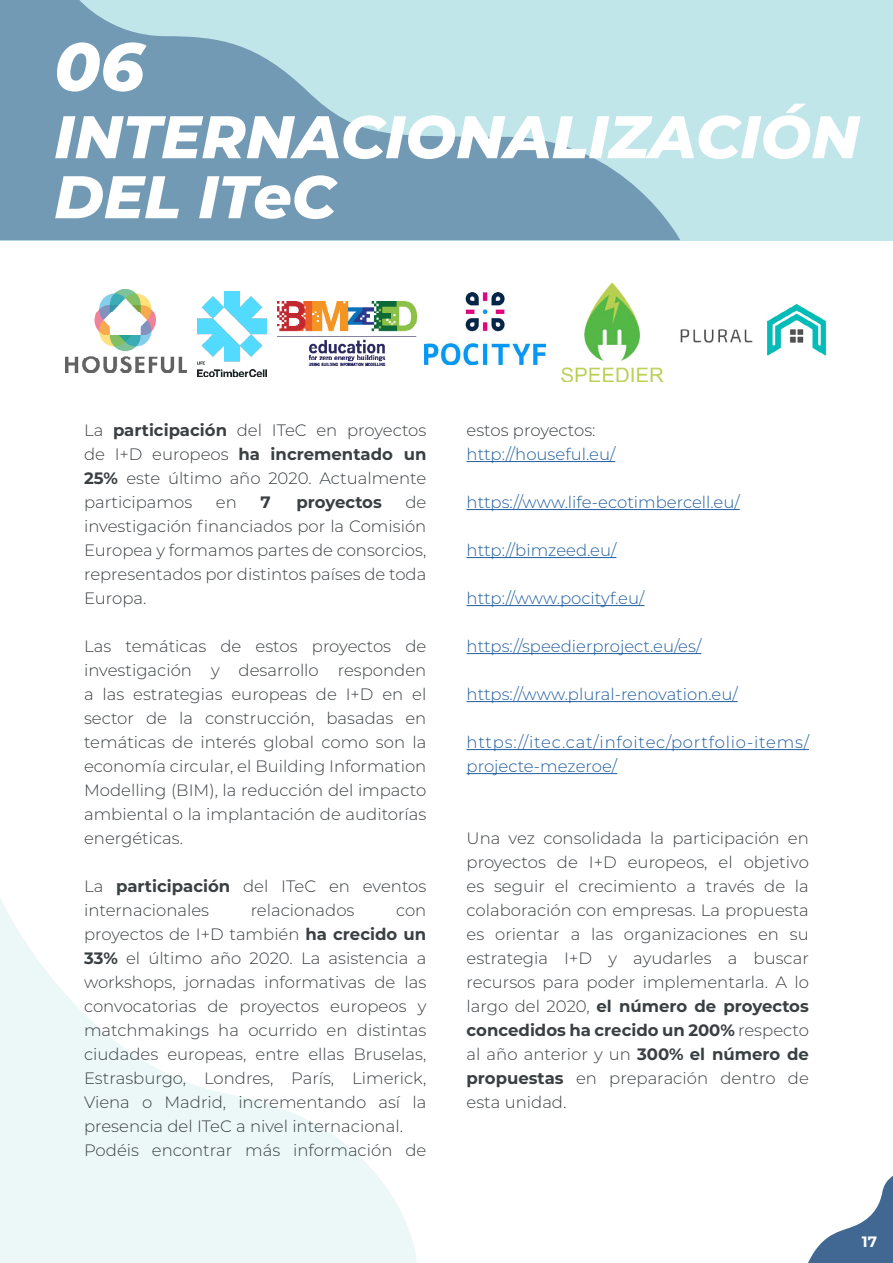
<style>
.page{position:relative;width:893px;height:1263px;background:#fff}
.page>*{position:absolute;margin:0;border:0;box-sizing:border-box;transform-origin:0 0}
.t1{font:italic 800 67.5px "Montserrat";color:#fff}
.t2{font:italic 800 60px/60px "Montserrat";color:#fff}
.t3{font:300 16.5px/24px "Montserrat";color:#3a3f42;text-align:justify}
.t4{font:300 16.5px "Montserrat";color:#215e9e}
.t5{font:300 16.5px/24px "Montserrat";letter-spacing:.045em;color:#215e9e}
.t6{font:700 16.5px "Montserrat";letter-spacing:-.005em;color:#3a3f42}
.t7{font:700 15px "Montserrat";color:#fff}
.s1{font-weight:700}
</style>
<div class="page">
<svg style="left:808px;top:1176px;width:85px;height:87px"></svg>
<svg style="left:0;top:898px;width:417px;height:365px;fill:#ecf7f8"></svg>
<div style="left:0;top:0;width:893px;height:240px;background:#c1e6e9"></div>
<svg style="left:0;top:0;width:680px;height:240px;fill:#739ab4"></svg>
<hr style="left:467px;top:461px;width:148px;height:1px;background:#215e9e">
<hr style="left:467px;top:509px;width:273px;height:1px;background:#215e9e">
<hr style="left:467px;top:557px;width:149px;height:1px;background:#215e9e">
<hr style="left:467px;top:605px;width:177px;height:1px;background:#215e9e">
<hr style="left:467px;top:653px;width:234px;height:1px;background:#215e9e">
<hr style="left:467px;top:701px;width:271px;height:1px;background:#215e9e">
<hr style="left:467px;top:749px;width:342px;height:1px;background:#215e9e">
<hr style="left:467px;top:773px;width:150px;height:1px;background:#215e9e">
<img style="left:278px;top:301px;width:138px;height:65px">
<img style="left:66px;top:290px;width:121px;height:82px">
<img style="left:197px;top:292px;width:69px;height:84px">
<img style="left:425px;top:292px;width:121px;height:73px">
<img style="left:561px;top:282px;width:102px;height:100px">
<img style="left:680px;top:304px;width:147px;height:52px">
<h1 class="t1" style="left:54px;top:17px;width:92px">06</h1>
<h2 class="t2" style="left:54px;top:104px;width:807px">INTERNACIONALIZACIÓN<br>DEL ITeC</h2>
<p class="t3" style="left:84px;top:418px;width:344px">La <span class="s1">participación</span> del ITeC en proyectos de I+D europeos <span class="s1">ha incrementado un 25%</span> este último año 2020. Actualmente participamos</p>
<p class="t3" style="left:84px;top:490px;width:344px;text-indent:321px">de investigación financiados por la Comisión Europea y formamos partes de consorcios, representados por distintos países de toda Europa.</p>
<p class="t3" style="left:84px;top:634px;width:344px">Las temáticas de estos proyectos de investigación y desarrollo responden a las estrategias europeas de I+D en el sector de la construcción, basadas en temáticas de interés global como son la economía circular, el Building Information Modelling (BIM), la reducción del impacto ambiental o la implantación de auditorías energéticas.</p>
<p class="t3" style="left:84px;top:874px;width:344px">La <span class="s1">participación</span> del ITeC en eventos internacionales</p>
<p class="t3" style="left:216px;top:490px;width:22px">en</p>
<p class="t6" style="left:260px;top:490px;width:12px">7</p>
<p class="t6" style="left:297px;top:490px;width:87px">proyectos</p>
<p class="t3" style="left:251px;top:898px;width:105px">relacionados</p>
<p class="t3" style="left:84px;top:898px;width:344px;text-align:left;text-indent:312px">con proyectos de I+D también <span class="s1">ha crecido un 33%</span> el último año 2020. La asistencia a workshops, jornadas informativas de las convocatorias de proyectos europeos y matchmakings ha ocurrido en distintas ciudades europeas, entre ellas Bruselas, Estrasburgo, Londres, París, Limerick, Viena o Madrid, incrementando así la presencia del ITeC a nivel internacional.<br>Podéis encontrar más información de</p>
<p class="t3" style="left:467px;top:417px;width:130px">estos proyectos:</p>
<p class="t4" style="left:467px;top:443px;width:150px">http://houseful.eu/</p>
<p class="t4" style="left:467px;top:491px;width:275px">https://www.life-ecotimbercell.eu/</p>
<p class="t4" style="left:467px;top:539px;width:151px">http://bimzeed.eu/</p>
<p class="t4" style="left:467px;top:587px;width:179px">http://www.pocityf.eu/</p>
<p class="t4" style="left:467px;top:635px;width:236px">https://speedierproject.eu/es/</p>
<p class="t4" style="left:467px;top:683px;width:273px">https://www.plural-renovation.eu/</p>
<p class="t5" style="left:467px;top:729px;width:344px">https://itec.cat/infoitec/portfolio-items/ projecte-mezeroe/</p>
<p class="t3" style="left:467px;top:825px;width:344px">Una vez consolidada la participación en proyectos de I+D europeos, el objetivo es seguir el crecimiento a través de la colaboración con empresas. La propuesta es orientar a las organizaciones en su estrategia I+D y ayudarles a buscar recursos para poder implementarla. A lo largo del 2020, <span class="s1">el número de proyectos concedidos ha crecido un 200%</span> respecto al año anterior y un <span class="s1">300% el número de propuestas</span> en preparación dentro de esta unidad.</p>
<p class="t7" style="left:862px;top:1230px;width:17px">17</p>
</div>
